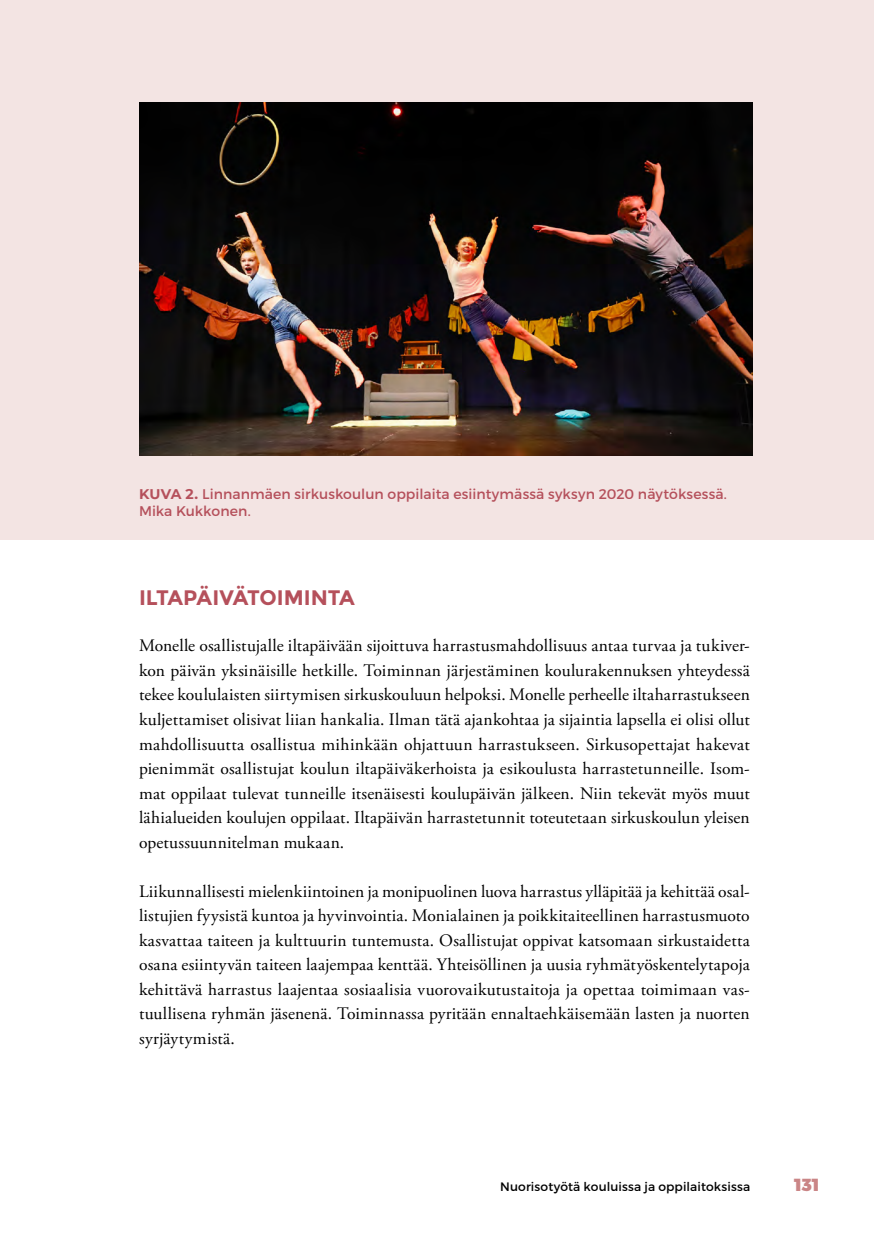
<style>
.page{position:relative;width:874px;height:1241px;background:#fff}
.page>*{position:absolute;margin:0;border:0;box-sizing:border-box;transform-origin:0 0}
.Väliotsikko{font:700 21px "Grano Montserrat";letter-spacing:-.005em;color:#b5505b}
.Leipis_ei_sisennystä{font:17.5px/24.5px "Adobe Garamond Pro";letter-spacing:.01em;color:#000}
.t1{font:900 17.5px "Montserrat";color:#ca8586}
.kuvaaja_kuvateksti{font:14px/17.5px "Montserrat";letter-spacing:.005em;color:#b5505b}
.t2{font:12.25px "Montserrat";letter-spacing:.01em;color:#000}
.s1{font-weight:700}
</style>
<div class="page">
<div style="left:0;top:0;width:873px;height:539px;background:#f3e4e3"></div>
<img style="left:139px;top:103px;width:613px;height:352px">
<p class="kuvaaja_kuvateksti" style="left:139px;top:485px;width:589px"><span class="s1">KUVA 2.</span> Linnanmäen sirkuskoulun oppilaita esiintymässä syksyn 2020 näytöksessä.<br>Mika Kukkonen.</p>
<h2 class="Väliotsikko" style="left:139px;top:585px;width:217px">ILTAPÄIVÄTOIMINTA</h2>
<p class="Leipis_ei_sisennystä" style="left:139px;top:634px;width:612px">Monelle osallistujalle iltapäivään sijoittuva harrastusmahdollisuus antaa turvaa ja tukiver&shy;kon päivän yksinäisille hetkille. Toiminnan järjestäminen koulurakennuksen yhteydessä tekee koululaisten siirtymisen sirkuskouluun helpoksi. Monelle perheelle iltaharrastukseen kuljettamiset olisivat liian hankalia. Ilman tätä ajankohtaa ja sijaintia lapsella ei olisi ollut mahdollisuutta osallistua mihinkään ohjattuun harrastukseen. Sirkusopettajat hakevat pienimmät osallistujat koulun iltapäiväkerhoista ja esikoulusta harrastetunneille. Isom&shy;mat oppilaat tulevat tunneille itsenäisesti koulupäivän jälkeen. Niin tekevät myös muut lähialueiden koulujen oppilaat. Iltapäivän harrastetunnit toteutetaan sirkuskoulun yleisen opetussuunnitelman mukaan.</p>
<p class="Leipis_ei_sisennystä" style="left:139px;top:879px;width:612px;text-align:justify">Liikunnallisesti mielenkiintoinen ja monipuolinen luova harrastus ylläpitää ja kehittää osal&shy;listujien fyysistä kuntoa ja hyvinvointia. Monialainen ja poikkitaiteellinen harrastusmuoto kasvattaa taiteen ja kulttuurin tuntemusta. Osallistujat oppivat katsomaan sirkustaidetta osana esiintyvän taiteen laajempaa kenttää. Yhteisöllinen ja uusia ryhmätyöskentelytapoja kehittävä harrastus laajentaa sosiaalisia vuorovaikutustaitoja ja opettaa toimimaan vas&shy;tuullisena ryhmän jäsenenä. Toiminnassa pyritään ennaltaehkäisemään lasten ja nuorten syrjäytymistä.</p>
<p class="t2" style="left:500px;top:1178px;width:251px">Nuorisotyötä kouluissa ja oppilaitoksissa</p>
<p class="t1" style="left:793px;top:1173px;width:27px">131</p>
</div>
